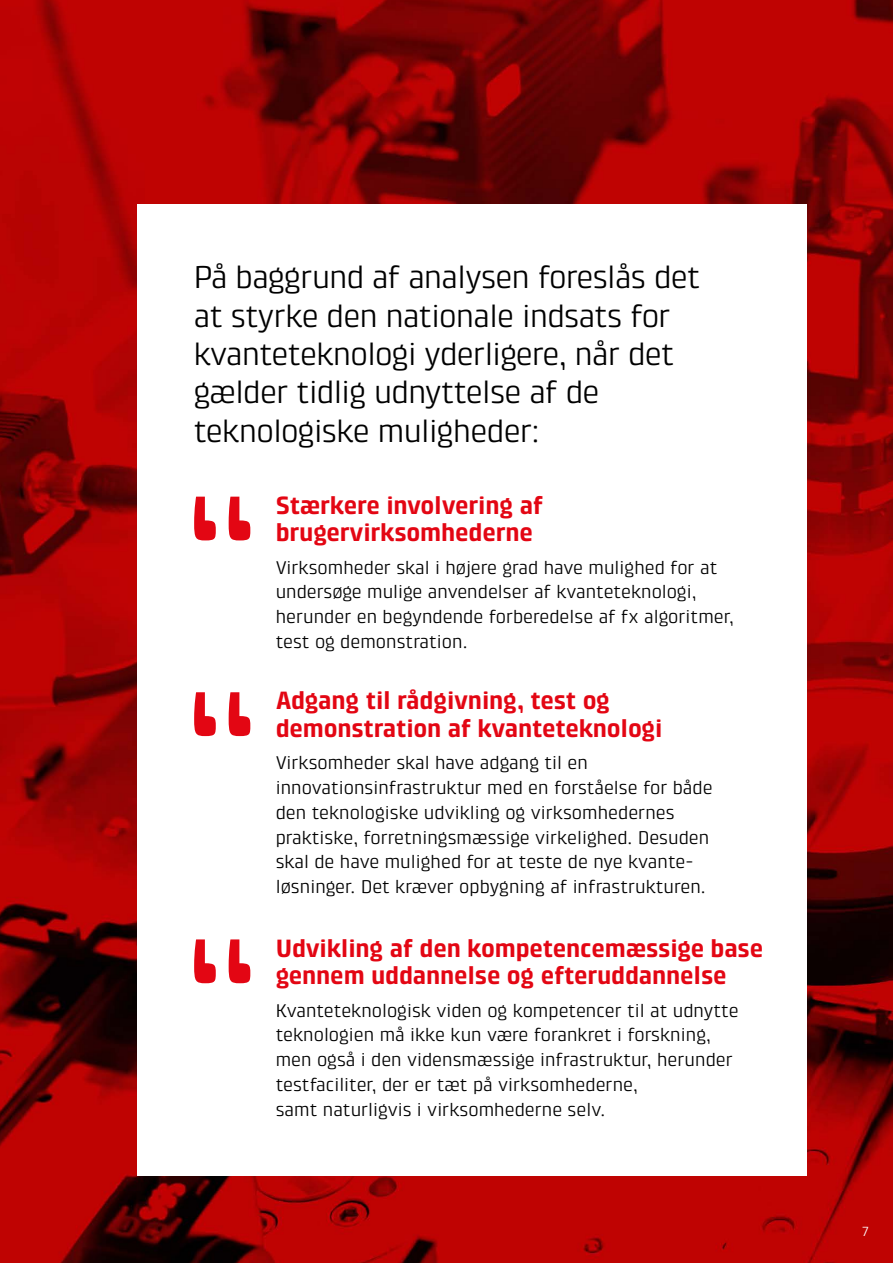
<style>
.page{position:relative;width:893px;height:1263px;background:#fff}
.page>*{position:absolute;margin:0;border:0;box-sizing:border-box;transform-origin:0 0}
.t1{font:500 178.95px/195.6px "Klint Pro";color:#e30613}
.t2{font:32.1px/38.4px "Klint Pro";letter-spacing:-.02em;color:#000}
.t3{font:700 25.5px/27.8px "Klint Pro";letter-spacing:-.01em;color:#e30613}
.t4{font:18.75px/24.8px "Klint Pro";color:#000}
.t5{font:13.5px "Klint Pro";color:#fff}
</style>
<div class="page">
<img style="left:0;top:0;width:893px;height:1263px">
<div style="left:137px;top:204px;width:670px;height:972px;background:#fff"></div>
<h2 class="t2" style="left:194px;top:258px;width:508px">På baggrund af analysen foreslås det at styrke den nationale indsats for kvanteteknologi yderligere, når det gælder tidlig udnyttelse af de teknologiske muligheder:</h2>
<h1 class="t1" style="left:183px;top:461px;width:80px">“ “</h1>
<h1 class="t1" style="left:183px;top:904px;width:80px">“</h1>
<h3 class="t3" style="left:276px;top:491px;width:269px">Stærkere involvering af brugervirksomhederne</h3>
<p class="t4" style="left:276px;top:555px;width:460px">Virksomheder skal i højere grad have mulighed for at undersøge mulige anvendelser af kvanteteknologi, herunder en begyndende forberedelse af fx algoritmer, test og demonstration.</p>
<h3 class="t3" style="left:276px;top:687px;width:388px">Adgang til rådgivning, test og demonstration af kvanteteknologi</h3>
<p class="t4" style="left:276px;top:751px;width:438px">Virksomheder skal have adgang til en innovationsinfrastruktur med en forståelse for både den teknologiske udvikling og virksomhedernes praktiske, forretningsmæssige virkelighed. Desuden skal de have mulighed for at teste de nye kvante&shy;løsninger. Det kræver opbygning af infrastrukturen.</p>
<h3 class="t3" style="left:276px;top:934px;width:489px">Udvikling af den kompetencemæssige base gennem uddannelse og efteruddannelse</h3>
<p class="t4" style="left:276px;top:998px;width:464px">Kvanteteknologisk viden og kompetencer til at udnytte teknologien må ikke kun være forankret i forskning, men også i den vidensmæssige infrastruktur, herunder testfaciliter, der er tæt på virksomhederne,<br>samt naturligvis i virksomhederne selv.</p>
<p class="t5" style="left:862px;top:1224px;width:9px">7</p>
</div>
